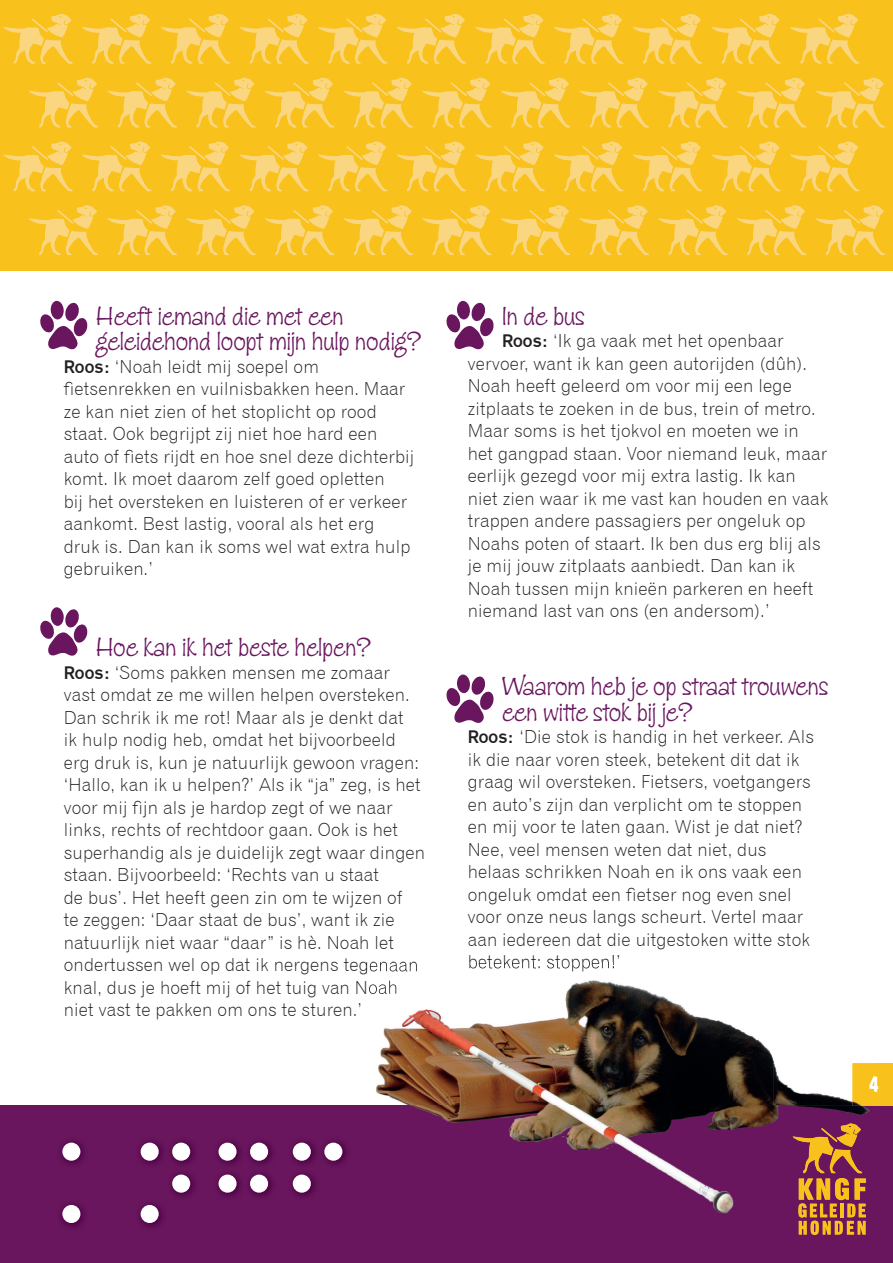
<style>
.page{position:relative;width:893px;height:1263px;background:#fff}
.page>*{position:absolute;margin:0;border:0;box-sizing:border-box;transform-origin:0 0}
.t1{font:27px/25.5px "Zipty Do Std";color:#69165e}
.t2{font:21px "Gothic Thirteen";color:#fff}
.t3{font:18px/22.5px "Gothic 720 BT Light B";letter-spacing:.01em;color:#231f20}
.s1{font-family:"Gothic 725 BT Bold A"}
</style>
<div class="page">
<div style="left:0;top:1106px;width:893px;height:157px;background:#69165e"></div>
<div style="left:0;top:0;width:893px;height:270px;background:#f9c11c"></div>
<svg style="left:3px;top:14px;width:70px;height:50px"></svg>
<svg style="left:82px;top:14px;width:69px;height:50px"></svg>
<svg style="left:160px;top:14px;width:70px;height:50px"></svg>
<svg style="left:239px;top:14px;width:70px;height:50px"></svg>
<svg style="left:318px;top:14px;width:69px;height:50px"></svg>
<svg style="left:396px;top:14px;width:70px;height:50px"></svg>
<svg style="left:475px;top:14px;width:70px;height:50px"></svg>
<svg style="left:554px;top:14px;width:69px;height:50px"></svg>
<svg style="left:632px;top:14px;width:70px;height:50px"></svg>
<svg style="left:711px;top:14px;width:70px;height:50px"></svg>
<svg style="left:790px;top:14px;width:69px;height:50px"></svg>
<svg style="left:3px;top:141px;width:70px;height:50px"></svg>
<svg style="left:82px;top:141px;width:69px;height:50px"></svg>
<svg style="left:160px;top:141px;width:70px;height:50px"></svg>
<svg style="left:239px;top:141px;width:70px;height:50px"></svg>
<svg style="left:318px;top:141px;width:69px;height:50px"></svg>
<svg style="left:396px;top:141px;width:70px;height:50px"></svg>
<svg style="left:475px;top:141px;width:70px;height:50px"></svg>
<svg style="left:554px;top:141px;width:69px;height:50px"></svg>
<svg style="left:632px;top:141px;width:70px;height:50px"></svg>
<svg style="left:711px;top:141px;width:70px;height:50px"></svg>
<svg style="left:790px;top:141px;width:69px;height:50px"></svg>
<svg style="left:29px;top:78px;width:69px;height:50px"></svg>
<svg style="left:107px;top:78px;width:70px;height:50px"></svg>
<svg style="left:186px;top:78px;width:70px;height:50px"></svg>
<svg style="left:265px;top:78px;width:69px;height:50px"></svg>
<svg style="left:343px;top:78px;width:70px;height:50px"></svg>
<svg style="left:422px;top:78px;width:70px;height:50px"></svg>
<svg style="left:501px;top:78px;width:69px;height:50px"></svg>
<svg style="left:579px;top:78px;width:70px;height:50px"></svg>
<svg style="left:658px;top:78px;width:70px;height:50px"></svg>
<svg style="left:737px;top:78px;width:69px;height:50px"></svg>
<svg style="left:815px;top:78px;width:70px;height:50px"></svg>
<svg style="left:29px;top:205px;width:69px;height:50px"></svg>
<svg style="left:107px;top:205px;width:70px;height:50px"></svg>
<svg style="left:186px;top:205px;width:70px;height:50px"></svg>
<svg style="left:265px;top:205px;width:69px;height:50px"></svg>
<svg style="left:343px;top:205px;width:70px;height:50px"></svg>
<svg style="left:422px;top:205px;width:70px;height:50px"></svg>
<svg style="left:501px;top:205px;width:69px;height:50px"></svg>
<svg style="left:579px;top:205px;width:70px;height:50px"></svg>
<svg style="left:658px;top:205px;width:70px;height:50px"></svg>
<svg style="left:737px;top:205px;width:69px;height:50px"></svg>
<svg style="left:815px;top:205px;width:70px;height:50px"></svg>
<img style="left:61px;top:1141px;width:286px;height:86px">
<div style="left:141px;top:1143px;width:18px;height:18px;background:#fff;border-radius:50%"></div>
<div style="left:141px;top:1205px;width:18px;height:18px;background:#fff;border-radius:50%"></div>
<div style="left:172px;top:1143px;width:18px;height:18px;background:#fff;border-radius:50%"></div>
<div style="left:172px;top:1174px;width:18px;height:19px;background:#fff;border-radius:50%"></div>
<div style="left:62px;top:1143px;width:18px;height:18px;background:#fff;border-radius:50%"></div>
<div style="left:62px;top:1205px;width:18px;height:18px;background:#fff;border-radius:50%"></div>
<div style="left:218px;top:1143px;width:19px;height:18px;background:#fff;border-radius:50%"></div>
<div style="left:218px;top:1174px;width:19px;height:19px;background:#fff;border-radius:50%"></div>
<div style="left:250px;top:1143px;width:18px;height:18px;background:#fff;border-radius:50%"></div>
<div style="left:250px;top:1174px;width:18px;height:19px;background:#fff;border-radius:50%"></div>
<div style="left:293px;top:1143px;width:18px;height:18px;background:#fff;border-radius:50%"></div>
<div style="left:293px;top:1174px;width:18px;height:19px;background:#fff;border-radius:50%"></div>
<div style="left:324px;top:1143px;width:18px;height:18px;background:#fff;border-radius:50%"></div>
<div style="left:853px;top:1063px;width:40px;height:43px;background:#f9c11c"></div>
<img style="left:366px;top:971px;width:504px;height:243px">
<svg style="left:792px;top:1123px;width:74px;height:112px"></svg>
<img style="left:793px;top:1123px;width:69px;height:50px">
<img style="left:366px;top:963px;width:52px;height:12px">
<img style="left:366px;top:980px;width:32px;height:17px">
<img style="left:469px;top:963px;width:145px;height:8px">
<img style="left:853px;top:1063px;width:22px;height:43px">
<img style="left:869px;top:1076px;width:6px;height:16px">
<svg style="left:40px;top:301px;width:48px;height:49px"></svg>
<svg style="left:40px;top:607px;width:48px;height:49px"></svg>
<svg style="left:446px;top:301px;width:48px;height:49px"></svg>
<svg style="left:446px;top:674px;width:48px;height:49px"></svg>
<h1 class="t1" style="left:96px;top:303px;width:327px">Heeft iemand die met een geleidehond loopt mijn hulp nodig?</h1>
<p class="t3" style="left:64px;top:355px;width:352px"><span class="s1">Roos:</span> ‘Noah leidt mij soepel om fietsenrekken en vuilnisbakken heen. Maar ze kan niet zien of het stoplicht op rood staat. Ook begrijpt zij niet hoe hard een auto of fiets rijdt en hoe snel deze dichterbij komt. Ik moet daarom zelf goed opletten<br>bij het oversteken en luisteren of er verkeer aankomt. Best lastig, vooral als het erg druk is. Dan kan ik soms wel wat extra hulp gebruiken.’</p>
<h1 class="t1" style="left:96px;top:635px;width:277px">Hoe kan ik het beste helpen?</h1>
<p class="t3" style="left:64px;top:661px;width:363px"><span class="s1">Roos:</span> ‘Soms pakken mensen me zomaar vast omdat ze me willen helpen oversteken.<br>Dan schrik ik me rot! Maar als je denkt dat<br>ik hulp nodig heb, omdat het bijvoorbeeld erg druk is, kun je natuurlijk gewoon vragen: ‘Hallo, kan ik u helpen?’ Als ik “ja” zeg, is het voor mij fijn als je hardop zegt of we naar links, rechts of rechtdoor gaan. Ook is het superhandig als je duidelijk zegt waar dingen staan. Bijvoorbeeld: ‘Rechts van u staat<br>de bus’. Het heeft geen zin om te wijzen of<br>te zeggen: ‘Daar staat de bus’, want ik zie natuurlijk niet waar “daar” is hè. Noah let ondertussen wel op dat ik nergens tegenaan knal, dus je hoeft mij of het tuig van Noah niet vast te pakken om ons te sturen.’</p>
<h1 class="t1" style="left:502px;top:303px;width:84px">In de bus</h1>
<p class="t3" style="left:468px;top:329px;width:362px;text-indent:34px"><span class="s1">Roos:</span> ‘Ik ga vaak met het openbaar vervoer, want ik kan geen autorijden (dûh).<br>Noah heeft geleerd om voor mij een lege zitplaats te zoeken in de bus, trein of metro.<br>Maar soms is het tjokvol en moeten we in het gangpad staan. Voor niemand leuk, maar eerlijk gezegd voor mij extra lastig. Ik kan niet zien waar ik me vast kan houden en vaak trappen andere passagiers per ongeluk op Noahs poten of staart. Ik ben dus erg blij als je mij jouw zitplaats aanbiedt. Dan kan ik Noah tussen mijn knieën parkeren en heeft niemand last van ons (en andersom).’</p>
<h1 class="t1" style="left:502px;top:674px;width:328px">Waarom heb je op straat trouwens een witte stok bij je?</h1>
<p class="t3" style="left:468px;top:725px;width:348px"><span class="s1">Roos:</span> ‘Die stok is handig in het verkeer. Als ik die naar voren steek, betekent dit dat ik graag wil oversteken. Fietsers, voetgangers en auto’s zijn dan verplicht om te stoppen en mij voor te laten gaan. Wist je dat niet?<br>Nee, veel mensen weten dat niet, dus helaas schrikken Noah en ik ons vaak een ongeluk omdat een fietser nog even snel voor onze neus langs scheurt. Vertel maar aan iedereen dat die uitgestoken witte stok betekent: stoppen!’</p>
<p class="t2" style="left:869px;top:1071px;width:11px">4</p>
</div>
